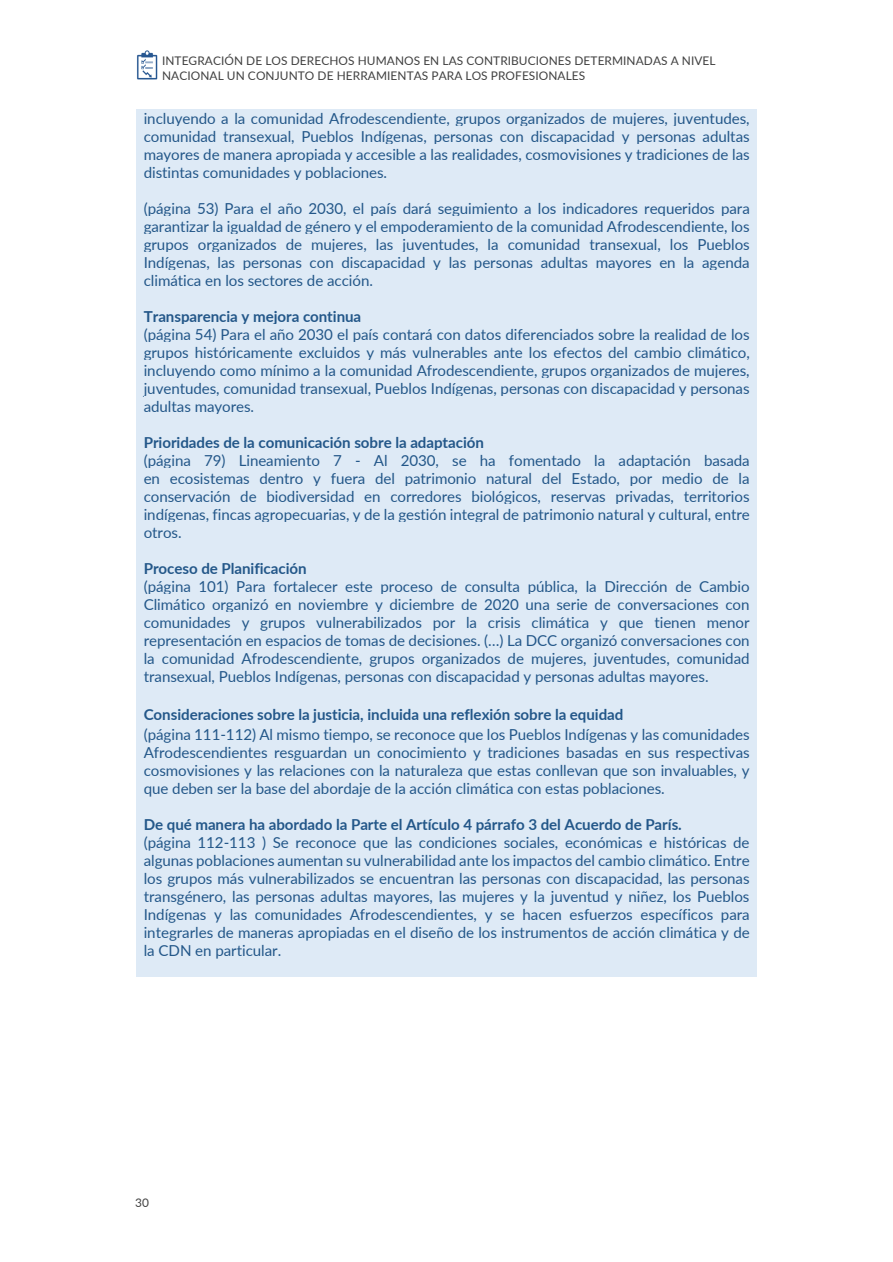
<style>
.page{position:relative;width:893px;height:1262px;background:#fff}
.page>*{position:absolute;margin:0;border:0;box-sizing:border-box;transform-origin:0 0}
.t1{font:15.15px/18px "Lato";letter-spacing:-.005em;color:#235789;text-align:justify}
.t2{font:700 15.15px "Lato";letter-spacing:-.005em;color:#235789}
.t3{font:11.85px/14.7px "Lato";letter-spacing:.005em;color:#404040}
.t4{font:11.85px "Lato";color:#434343}
</style>
<div class="page">
<img style="left:137px;top:51px;width:21px;height:28px">
<div style="left:136px;top:109px;width:621px;height:868px;background:#deeaf6"></div>
<p class="t3" style="left:162px;top:53px;width:555px">INTEGRACIÓN DE LOS DERECHOS HUMANOS EN LAS CONTRIBUCIONES DETERMINADAS A NIVEL<br>NACIONAL UN CONJUNTO DE HERRAMIENTAS PARA LOS PROFESIONALES</p>
<p class="t1" style="left:144px;top:109px;width:607px">incluyendo a la comunidad Afrodescendiente, grupos organizados de mujeres, juventudes, comunidad transexual, Pueblos Indígenas, personas con discapacidad y personas adultas mayores de manera apropiada y accesible a las realidades, cosmovisiones y tradiciones de las distintas comunidades y poblaciones.</p>
<p class="t1" style="left:144px;top:199px;width:607px">(página 53) Para el año 2030, el país dará seguimiento a los indicadores requeridos para garantizar la igualdad de género y el empoderamiento de la comunidad Afrodescendiente, los grupos organizados de mujeres, las juventudes, la comunidad transexual, los Pueblos Indígenas, las personas con discapacidad y las personas adultas mayores en la agenda climática en los sectores de acción.</p>
<p class="t2" style="left:144px;top:307px;width:219px">Transparencia y mejora continua</p>
<p class="t1" style="left:144px;top:325px;width:607px">(página 54) Para el año 2030 el país contará con datos diferenciados sobre la realidad de los grupos históricamente excluidos y más vulnerables ante los efectos del cambio climático, incluyendo como mínimo a la comunidad Afrodescendiente, grupos organizados de mujeres, juventudes, comunidad transexual, Pueblos Indígenas, personas con discapacidad y personas adultas mayores.</p>
<p class="t2" style="left:144px;top:433px;width:342px">Prioridades de la comunicación sobre la adaptación</p>
<p class="t1" style="left:144px;top:451px;width:607px">(página 79) Lineamiento 7 - Al 2030, se ha fomentado la adaptación basada en ecosistemas dentro y fuera del patrimonio natural del Estado, por medio de la conservación de biodiversidad en corredores biológicos, reservas privadas, territorios indígenas, fincas agropecuarias, y de la gestión integral de patrimonio natural y cultural, entre otros.</p>
<p class="t2" style="left:144px;top:559px;width:164px">Proceso de Planificación</p>
<p class="t1" style="left:144px;top:577px;width:607px">(página 101) Para fortalecer este proceso de consulta pública, la Dirección de Cambio Climático organizó en noviembre y diciembre de 2020 una serie de conversaciones con comunidades y grupos vulnerabilizados por la crisis climática y que tienen menor representación en espacios de tomas de decisiones. (…) La DCC organizó conversaciones con la comunidad Afrodescendiente, grupos organizados de mujeres, juventudes, comunidad transexual, Pueblos Indígenas, personas con discapacidad y personas adultas mayores.</p>
<p class="t2" style="left:144px;top:705px;width:481px">Consideraciones sobre la justicia, incluida una reflexión sobre la equidad</p>
<p class="t1" style="left:144px;top:725px;width:607px">(página 111-112) Al mismo tiempo, se reconoce que los Pueblos Indígenas y las comunidades Afrodescendientes resguardan un conocimiento y tradiciones basadas en sus respectivas cosmovisiones y las relaciones con la naturaleza que estas conllevan que son invaluables, y que deben ser la base del abordaje de la acción climática con estas poblaciones.</p>
<p class="t2" style="left:144px;top:814px;width:539px">De qué manera ha abordado la Parte el Artículo 4 párrafo 3 del Acuerdo de París.</p>
<p class="t1" style="left:144px;top:833px;width:607px">(página 112-113 ) Se reconoce que las condiciones sociales, económicas e históricas de algunas poblaciones aumentan su vulnerabilidad ante los impactos del cambio climático. Entre los grupos más vulnerabilizados se encuentran las personas con discapacidad, las personas transgénero, las personas adultas mayores, las mujeres y la juventud y niñez, los Pueblos Indígenas y las comunidades Afrodescendientes, y se hacen esfuerzos específicos para integrarles de maneras apropiadas en el diseño de los instrumentos de acción climática y de la CDN en particular.</p>
<p class="t4" style="left:135px;top:1194px;width:15px">30</p>
</div>
